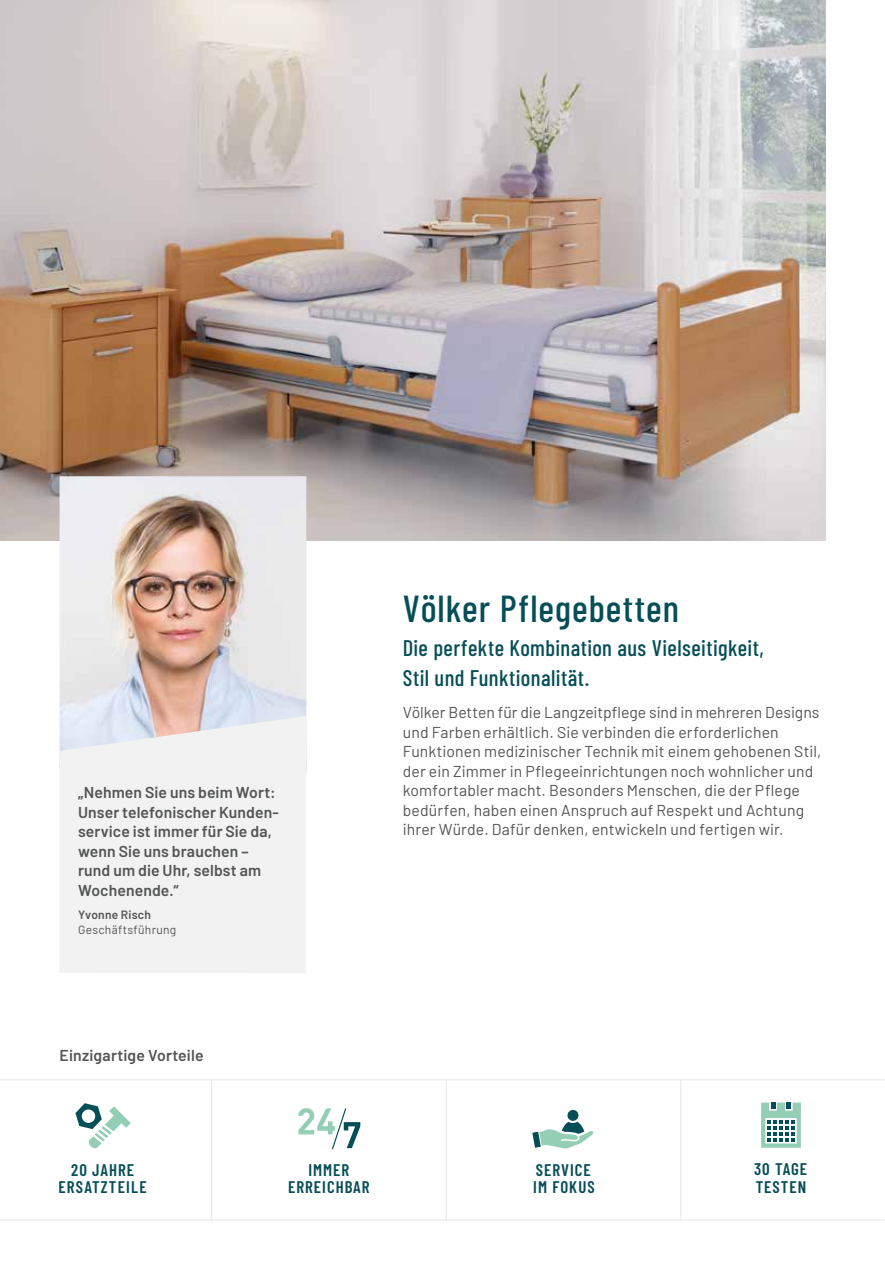
<style>
.page{position:relative;width:885px;height:1263px;background:#fff}
.page>*{position:absolute;margin:0;border:0;box-sizing:border-box;transform-origin:0 0}
.t1{font:500 37.5px "Barlow Condensed";letter-spacing:.025em;color:#064e57}
.t2{font:500 22.5px/30px "Barlow Condensed";letter-spacing:.02em;color:#064e57}
.t3{font:600 16.8px/17.5px "Barlow Condensed";letter-spacing:.06em;color:#064e57;text-align:center}
.t4{font:15.75px/19.5px "Barlow";letter-spacing:.01em;color:#535454}
.t5{font:600 15.75px/19.5px "Barlow";letter-spacing:.01em;color:#535454}
.t6{font:12px "Barlow";letter-spacing:.025em;color:#535454}
.t7{font:600 12px "Barlow";letter-spacing:.02em;color:#535454}
</style>
<div class="page">
<img style="left:0;top:0;width:825px;height:540px">
<img style="left:60px;top:476px;width:246px;height:240px">
<hr style="left:0;top:1079px;width:884px;height:1px;background:#e5e6e6">
<hr style="left:211px;top:1079px;width:1px;height:141px;background:#e5e6e6">
<hr style="left:680px;top:1079px;width:1px;height:141px;background:#e5e6e6">
<hr style="left:446px;top:1079px;width:1px;height:141px;background:#e5e6e6">
<hr style="left:0;top:1220px;width:884px;height:1px;background:#e5e6e6">
<div style="left:60px;top:716px;width:246px;height:257px;background:#f2f2f2"></div>
<svg style="left:75px;top:1103px;width:56px;height:46px"></svg>
<svg style="left:298px;top:1108px;width:62px;height:41px"></svg>
<div style="left:567px;top:1110px;width:11px;height:11px;background:#064e57;border-radius:50%"></div>
<svg style="left:532px;top:1122px;width:61px;height:26px"></svg>
<svg style="left:761px;top:1102px;width:39px;height:46px"></svg>
<p class="t5" style="left:78px;top:781px;width:202px">„Nehmen Sie uns beim Wort:<br>Unser telefonischer Kunden&shy;service ist immer für Sie da, wenn Sie uns brauchen – rund um die Uhr, selbst am<br>Wochenende.“</p>
<p class="t7" style="left:78px;top:906px;width:75px">Yvonne Risch</p>
<p class="t6" style="left:78px;top:921px;width:100px">Geschäftsführung</p>
<p class="t5" style="left:60px;top:1044px;width:146px">Einzigartige Vorteile</p>
<h1 class="t1" style="left:403px;top:581px;width:277px">Völker Pflegebetten</h1>
<h2 class="t2" style="left:403px;top:631px;width:362px">Die perfekte Kombination aus Vielseitigkeit,<br>Stil und Funktionalität.</h2>
<p class="t4" style="left:403px;top:701px;width:420px">Völker Betten für die Langzeitpflege sind in mehreren Designs und Farben erhältlich. Sie verbinden die erforderlichen Funktionen medizinischer Technik mit einem gehobenen Stil, der ein Zimmer in Pflegeeinrichtungen noch wohnlicher und komfortabler macht. Besonders Menschen, die der Pflege bedürfen, haben einen Anspruch auf Respekt und Achtung ihrer Würde. Dafür denken, entwickeln und fertigen wir.</p>
<p class="t3" style="left:58px;top:1160px;width:90px">20 JAHRE<br>ERSATZTEILE</p>
<p class="t3" style="left:288px;top:1160px;width:83px">IMMER<br>ERREICHBAR</p>
<p class="t3" style="left:533px;top:1160px;width:63px;text-align:left">SERVICE<br>IM FOKUS</p>
<p class="t3" style="left:754px;top:1159px;width:55px;text-align:left">30 TAGE<br>TESTEN</p>
</div>
